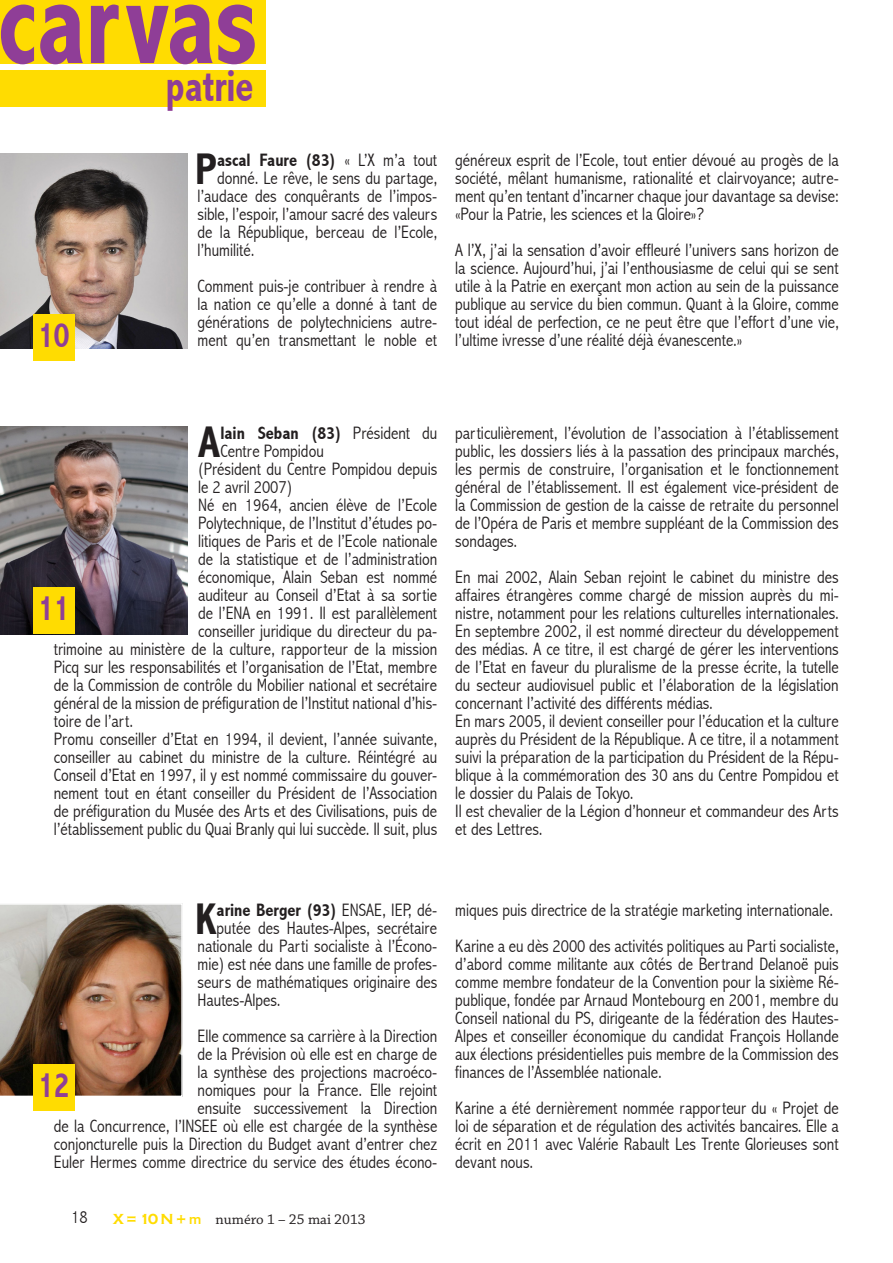
<style>
.page{position:relative;width:893px;height:1263px;background:#fff}
.page>*{position:absolute;margin:0;border:0;box-sizing:border-box;transform-origin:0 0}
.t1{font:700 condensed 122.85px "Abadi";color:#8f3e97;scale:.89 1}
.t2{font:700 condensed 45px "Abadi";color:#8f3e97;scale:.89 1}
.Paragraph_A{font:700 condensed 44.4px "Abadi";color:#231f20}
.t3{font:700 condensed 36px "Abadi";color:#8f3e97;scale:.89 1}
.Paragraph_A-2{font:300 condensed 18px/18px "Abadi";color:#231f20;text-align:justify}
.Paragraph_A-3{font:700 condensed 18px "Abadi";color:#231f20}
.t4{font:15px "Chaparral Pro";color:#231f20}
.s1{font-weight:300}
.s2{font-weight:700}
.s3{font-family:"Copperplate Gothic";font-weight:700;color:#ffdc01}
.s4{font-family:"Eurostile";font-weight:700;color:#ffdc01}
</style>
<div class="page">
<div style="left:0;top:70px;width:266px;height:36px;background:#ffdc01"></div>
<div style="left:0;top:0;width:266px;height:63px;background:#ffdc01"></div>
<img style="left:0;top:426px;width:188px;height:208px">
<div style="left:33px;top:587px;width:42px;height:46px;background:#ffdc01"></div>
<img style="left:0;top:153px;width:188px;height:196px">
<div style="left:33px;top:314px;width:42px;height:46px;background:#ffdc01"></div>
<svg style="left:0;top:903px;width:183px;height:194px;background:#856a58"></svg>
<div style="left:33px;top:1064px;width:42px;height:46px;background:#ffdc01"></div>
<p class="t1" style="left:-2px;top:-49px;width:293px">carvas</p>
<p class="t3" style="left:38px;top:314px;width:37px">10</p>
<p class="t2" style="left:166px;top:60px;width:99px">patrie</p>
<p class="Paragraph_A" style="left:195px;top:143px;width:24px">P</p>
<p class="Paragraph_A-3" style="left:217px;top:149px;width:222px">ascal Faure (83) <span class="s1">« L’X m’a tout</span></p>
<p class="Paragraph_A-2" style="left:217px;top:169px;width:222px">donné. Le rêve, le sens du partage,</p>
<p class="Paragraph_A-2" style="left:198px;top:187px;width:241px">l’audace des conquêrants de l’impos-</p>
<p class="Paragraph_A-2" style="left:198px;top:205px;width:241px">sible, l’espoir, l’amour sacré des valeurs</p>
<p class="Paragraph_A-2" style="left:198px;top:223px;width:241px">de la République, berceau de l’Ecole,</p>
<p class="Paragraph_A-2" style="left:198px;top:241px;width:59px">l’humilité.</p>
<p class="Paragraph_A-2" style="left:198px;top:277px;width:241px">Comment puis-je contribuer à rendre à la nation ce qu’elle a donné à tant de générations de polytechniciens autre&shy;ment qu’en transmettant le noble et</p>
<p class="Paragraph_A-2" style="left:455px;top:151px;width:385px">généreux esprit de l’Ecole, tout entier dévoué au progès de la société, mêlant humanisme, rationalité et clairvoyance; autre&shy;ment qu’en tentant d’incarner chaque jour davantage sa devise: «Pour la Patrie, les sciences et la Gloire»?</p>
<p class="Paragraph_A-2" style="left:455px;top:241px;width:385px">A l’X, j’ai la sensation d’avoir effleuré l’univers sans horizon de la science. Aujourd’hui, j’ai l’enthousiasme de celui qui se sent utile à la Patrie en exerçant mon action au sein de la puissance publique au service du bien commun. Quant à la Gloire, comme tout idéal de perfection, ce ne peut être que l’effort d’une vie, l’ultime ivresse d’une réalité déjà évanescente.»</p>
<p class="Paragraph_A" style="left:198px;top:416px;width:24px">A</p>
<p class="Paragraph_A-2" style="left:220px;top:424px;width:218px"><span class="s2">lain Seban (83)</span> Président du<br>Centre Pompidou</p>
<p class="Paragraph_A-2" style="left:198px;top:460px;width:241px">(Président du Centre Pompidou depuis le 2 avril 2007)</p>
<p class="Paragraph_A-2" style="left:198px;top:496px;width:241px">Né en 1964, ancien élève de l’Ecole</p>
<p class="Paragraph_A-2" style="left:198px;top:514px;width:241px">Polytechnique, de l’Institut d’études po-</p>
<p class="Paragraph_A-2" style="left:198px;top:532px;width:241px">litiques de Paris et de l’Ecole nationale</p>
<p class="Paragraph_A-2" style="left:198px;top:550px;width:241px">de la statistique et de l’administration</p>
<p class="Paragraph_A-2" style="left:198px;top:568px;width:241px">économique, Alain Seban est nommé</p>
<p class="Paragraph_A-2" style="left:198px;top:586px;width:241px">auditeur au Conseil d’Etat à sa sortie</p>
<p class="Paragraph_A-2" style="left:198px;top:604px;width:241px">de l’ENA en 1991. Il est parallèlement</p>
<p class="Paragraph_A-2" style="left:198px;top:622px;width:241px">conseiller juridique du directeur du pa-</p>
<p class="Paragraph_A-2" style="left:54px;top:640px;width:385px">trimoine au ministère de la culture, rapporteur de la mission</p>
<p class="Paragraph_A-2" style="left:54px;top:658px;width:385px">Picq sur les responsabilités et l’organisation de l’Etat, membre</p>
<p class="Paragraph_A-2" style="left:54px;top:676px;width:385px">de la Commission de contrôle du Mobilier national et secrétaire</p>
<p class="Paragraph_A-2" style="left:54px;top:694px;width:385px">général de la mission de préfiguration de l’Institut national d’his-</p>
<p class="Paragraph_A-2" style="left:54px;top:712px;width:81px">toire de l’art.</p>
<p class="Paragraph_A-2" style="left:54px;top:730px;width:385px">Promu conseiller d’Etat en 1994, il devient, l’année suivante, conseiller au cabinet du ministre de la culture. Réintégré au Conseil d’Etat en 1997, il y est nommé commissaire du gouver&shy;nement tout en étant conseiller du Président de l’Association de préfiguration du Musée des Arts et des Civilisations, puis de l’établissement public du Quai Branly qui lui succède. Il suit, plus</p>
<p class="t3" style="left:38px;top:587px;width:37px">11</p>
<p class="Paragraph_A-2" style="left:455px;top:424px;width:385px">particulièrement, l’évolution de l’association à l’établissement public, les dossiers liés à la passation des principaux marchés, les permis de construire, l’organisation et le fonctionnement général de l’établissement. Il est également vice-président de la Commission de gestion de la caisse de retraite du personnel de l’Opéra de Paris et membre suppléant de la Commission des sondages.</p>
<p class="Paragraph_A-2" style="left:455px;top:568px;width:385px">En mai 2002, Alain Seban rejoint le cabinet du ministre des affaires étrangères comme chargé de mission auprès du mi&shy;nistre, notamment pour les relations culturelles internationales.<br>En septembre 2002, il est nommé directeur du développement des médias. A ce titre, il est chargé de gérer les interventions de l’Etat en faveur du pluralisme de la presse écrite, la tutelle du secteur audiovisuel public et l’élaboration de la législation concernant l’activité des différents médias.</p>
<p class="Paragraph_A-2" style="left:455px;top:712px;width:385px">En mars 2005, il devient conseiller pour l’éducation et la culture auprès du Président de la République. A ce titre, il a notamment suivi la préparation de la participation du Président de la Répu&shy;blique à la commémoration des 30 ans du Centre Pompidou et le dossier du Palais de Tokyo.</p>
<p class="Paragraph_A-2" style="left:455px;top:802px;width:385px">Il est chevalier de la Légion d’honneur et commandeur des Arts et des Lettres.</p>
<p class="Paragraph_A" style="left:195px;top:893px;width:23px">K</p>
<p class="Paragraph_A-3" style="left:217px;top:899px;width:222px">arine Berger (93) <span class="s1">ENSAE, IEP, dé-</span></p>
<p class="Paragraph_A-2" style="left:217px;top:918px;width:222px">putée des Hautes-Alpes, secrétaire</p>
<p class="Paragraph_A-2" style="left:198px;top:936px;width:241px">nationale du Parti socialiste à l’Écono-</p>
<p class="Paragraph_A-2" style="left:198px;top:954px;width:241px">mie) est née dans une famille de profes-</p>
<p class="Paragraph_A-2" style="left:198px;top:972px;width:241px">seurs de mathématiques originaire des</p>
<p class="Paragraph_A-2" style="left:198px;top:990px;width:84px">Hautes-Alpes.</p>
<p class="Paragraph_A-2" style="left:54px;top:1026px;width:385px;text-align:right">Elle commence sa carrière à la Direction<br>de la Prévision où elle est en charge de<br>la synthèse des projections macroéco-<br>nomiques pour la France. Elle rejoint<br>ensuite successivement la Direction<br>de la Concurrence, l’INSEE où elle est chargée de la synthèse conjoncturelle puis la Direction du Budget avant d’entrer chez Euler Hermes comme directrice du service des études écono-</p>
<p class="t3" style="left:38px;top:1064px;width:37px">12</p>
<p class="Paragraph_A-2" style="left:71px;top:1208px;width:18px">18</p>
<p class="t4" style="left:113px;top:1211px;width:255px"><span class="s3">X = 10 N +</span> <span class="s4">m</span> numéro 1 – 25 mai 2013</p>
<p class="Paragraph_A-2" style="left:455px;top:900px;width:380px">miques puis directrice de la stratégie marketing internationale.</p>
<p class="Paragraph_A-2" style="left:455px;top:936px;width:385px">Karine a eu dès 2000 des activités politiques au Parti socialiste, d’abord comme militante aux côtés de Bertrand Delanoë puis comme membre fondateur de la Convention pour la sixième Ré&shy;publique, fondée par Arnaud Montebourg en 2001, membre du Conseil national du PS, dirigeante de la fédération des Hautes-Alpes et conseiller économique du candidat François Hollande aux élections présidentielles puis membre de la Commission des finances de l’Assemblée nationale.</p>
<p class="Paragraph_A-2" style="left:455px;top:1098px;width:385px">Karine a été dernièrement nommée rapporteur du « Projet de loi de séparation et de régulation des activités bancaires. Elle a écrit en 2011 avec Valérie Rabault Les Trente Glorieuses sont devant nous.</p>
</div>
